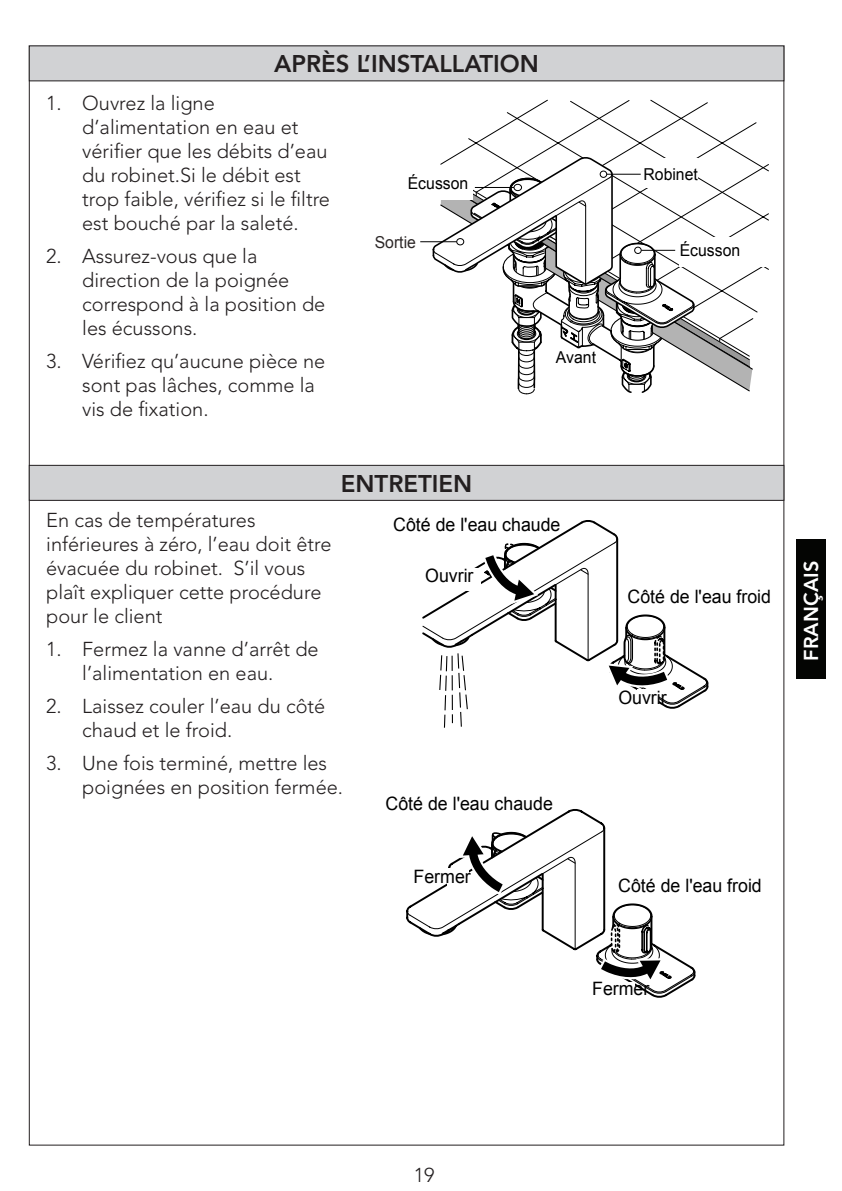
<style>
.page{position:relative;width:842px;height:1191px;background:#fff}
.page>*{position:absolute;margin:0;border:0;box-sizing:border-box;transform-origin:0 0}
.t1{font:800 24px "Avenir LT Std";color:#231f20}
.t2{font:300 20px/24px "Avenir LT Std";color:#231f20}
.t3{font:800 20px "Avenir LT Std";color:#fff}
.t4{font:18.4px "Arial";color:#000;scale:.96 1}
.t5{font:16.4px "Arial";color:#000;scale:.96 1}
.t6{font:16.4px "Arial";color:#2d2828;scale:.96 1}
</style>
<div class="page">
<div style="left:796px;top:540px;width:30px;height:139px;background:#040503"></div>
<div style="left:29px;top:465px;width:755px;height:35px;background:#d1d2d4"></div>
<div style="left:29px;top:465px;width:755px;height:36px;border:1px solid #231f20"></div>
<div style="left:29px;top:46px;width:755px;height:35px;background:#d1d2d4"></div>
<svg style="left:455px;top:99px;width:303px;height:65px"></svg>
<svg style="left:432px;top:155px;width:322px;height:239px"></svg>
<div style="left:637px;top:158px;width:60px;height:29px;background:#fff"></div>
<div style="left:680px;top:237px;width:91px;height:29px;background:#fff"></div>
<hr style="left:607px;top:174px;width:34px;height:1px;background:#000">
<div style="left:600px;top:171px;width:7px;height:7px;border:1px solid #000;border-radius:50%"></div>
<hr style="left:420px;top:241px;width:37px;height:1px;background:#000">
<div style="left:456px;top:238px;width:8px;height:7px;border:1px solid #000;border-radius:50%"></div>
<hr style="left:641px;top:250px;width:34px;height:1px;background:#000">
<div style="left:634px;top:247px;width:7px;height:7px;border:1px solid #000;border-radius:50%"></div>
<hr style="left:475px;top:187px;width:39px;height:1px;background:#000">
<div style="left:514px;top:184px;width:8px;height:7px;border:1px solid #000;border-radius:50%"></div>
<div style="left:381px;top:170px;width:91px;height:29px;background:#fff"></div>
<svg style="left:422px;top:520px;width:287px;height:208px"></svg>
<svg style="left:406px;top:809px;width:290px;height:188px"></svg>
<div style="left:459px;top:568px;width:22px;height:22px;background:#fff"></div>
<div style="left:637px;top:689px;width:22px;height:23px;background:#fff"></div>
<div style="left:447px;top:868px;width:22px;height:23px;background:#fff"></div>
<div style="left:613px;top:982px;width:22px;height:23px;background:#fff"></div>
<p class="t1" style="left:274px;top:50px;width:17px">APR</p>
<p class="t1" style="left:321px;top:50px;width:219px">ÈS L’INSTALLATION</p>
<p class="t2" style="left:82px;top:91px;width:249px;text-indent:-36px">1. Ouvrez la ligne d’alimentation en eau et vérifier que les débits d’eau du robinet.Si le débit est trop faible, vérifiez si le filtre est bouché par la saleté.</p>
<p class="t2" style="left:82px;top:244px;width:245px;text-indent:-36px">2. Assurez-vous que la direction de la poignée correspond à la position de les écussons.</p>
<p class="t2" style="left:82px;top:349px;width:245px;text-indent:-36px">3. Vérifiez qu’aucune pièce ne sont pas lâches, comme la vis de fixation.</p>
<p class="t5" style="left:408px;top:172px;width:65px">Écusson</p>
<p class="t6" style="left:375px;top:231px;width:44px">Sortie</p>
<p class="t5" style="left:556px;top:347px;width:44px">Avant</p>
<p class="t5" style="left:643px;top:163px;width:58px">Robinet</p>
<p class="t5" style="left:680px;top:239px;width:65px">Écusson</p>
<p class="t1" style="left:341px;top:469px;width:133px">ENTRETIEN</p>
<p class="t2" style="left:46px;top:508px;width:287px">En cas de températures inférieures à zéro, l’eau doit être évacuée du robinet. S’il vous plaît expliquer cette procédure pour le client</p>
<p class="t2" style="left:46px;top:637px;width:274px;text-align:center">1. Fermez la vanne d’arrêt de l’alimentation en eau.</p>
<p class="t2" style="left:82px;top:694px;width:245px;text-indent:-36px">2. Laissez couler l’eau du côté chaud et le froid.</p>
<p class="t2" style="left:82px;top:751px;width:262px;text-indent:-36px">3. Une fois terminé, mettre les poignées en position fermée.</p>
<p class="t4" style="left:393px;top:513px;width:176px">Côté de l'eau chaude</p>
<p class="t4" style="left:425px;top:564px;width:52px">Ouvrir</p>
<p class="t4" style="left:386px;top:791px;width:176px">Côté de l'eau chaude</p>
<p class="t4" style="left:627px;top:585px;width:151px">Côté de l'eau froid</p>
<p class="t4" style="left:618px;top:685px;width:52px">Ouvrir</p>
<p class="t4" style="left:414px;top:864px;width:61px">Fermer</p>
<p class="t4" style="left:618px;top:873px;width:151px">Côté de l'eau froid</p>
<p class="t3" style="left:799px;top:660px;width:101px;rotate:-90deg">FRANÇAIS</p>
<p class="t4" style="left:592px;top:976px;width:61px">Fermer</p>
<p class="t2" style="left:414px;top:1162px;width:22px">19</p>
</div>
